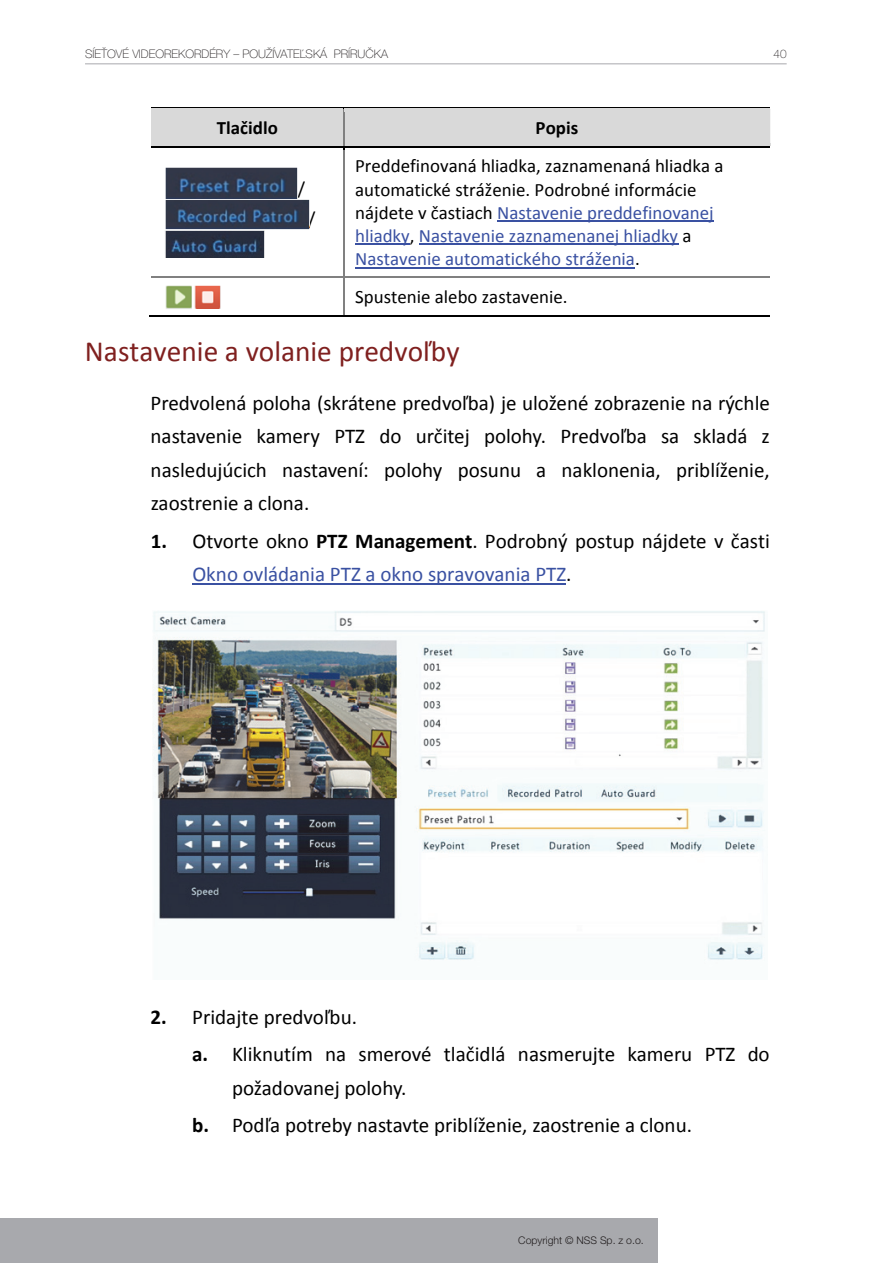
<style>
.page{position:relative;width:893px;height:1263px;background:#fff}
.page>*{position:absolute;margin:0;border:0;box-sizing:border-box;transform-origin:0 0}
.t1{font:29.4px "Calibri";color:#7f201f}
.t2{font:21px/33.5px "Calibri";color:#000}
.t3{font:18.9px/23.1px "Calibri";color:#000}
.t4{font:700 18.9px "Calibri";color:#000}
.t5{font:100 11.85px "Helvetica Neue LT Pro";color:#231f20}
.t6{font:300 10.5px "Helvetica Neue LT Pro";color:#231f20}
.s1{color:#3a51a2}
.s2{font-weight:700}
</style>
<div class="page">
<div style="left:0;top:1218px;width:658px;height:45px;background:#a8a9ad"></div>
<hr style="left:151px;top:108px;width:192px;height:1px;background:#000">
<hr style="left:343px;top:108px;width:427px;height:1px;background:#000">
<hr style="left:497px;top:221px;width:217px;height:1px;background:#3a51a2">
<hr style="left:355px;top:244px;width:55px;height:1px;background:#3a51a2">
<hr style="left:419px;top:244px;width:259px;height:1px;background:#3a51a2">
<hr style="left:355px;top:267px;width:280px;height:1px;background:#3a51a2">
<svg style="left:151px;top:109px;width:619px;height:41px;background:#d3d3d3"></svg>
<hr style="left:344px;top:146px;width:426px;height:1px;background:#000">
<hr style="left:343px;top:150px;width:1px;height:127px;background:#808080">
<hr style="left:151px;top:277px;width:192px;height:1px;background:#808080">
<hr style="left:344px;top:277px;width:426px;height:1px;background:#808080">
<hr style="left:149px;top:315px;width:194px;height:1px;background:#000">
<hr style="left:343px;top:281px;width:1px;height:34px;background:#808080">
<hr style="left:343px;top:315px;width:427px;height:1px;background:#000">
<hr style="left:192px;top:583px;width:374px;height:2px;background:#3a51a2">
<img style="left:165px;top:167px;width:132px;height:32px">
<img style="left:165px;top:200px;width:144px;height:29px">
<img style="left:165px;top:230px;width:100px;height:28px">
<img style="left:165px;top:285px;width:55px;height:24px">
<img style="left:153px;top:611px;width:612px;height:349px">
<hr style="left:85px;top:63px;width:702px;height:1px;background:#a8a9ad">
<p class="t5" style="left:85px;top:47px;width:305px">SÍEŤOVÉ VIDEOREKORDÉRY – POUŽÍVATEĽSKÁ PRÍRUČKA</p>
<p class="t5" style="left:774px;top:47px;width:15px">40</p>
<p class="t4" style="left:217px;top:116px;width:62px">Tlačidlo</p>
<p class="t4" style="left:536px;top:116px;width:44px">Popis</p>
<p class="t3" style="left:355px;top:155px;width:370px">Preddefinovaná hliadka, zaznamenaná hliadka a automatické stráženie. Podrobné informácie nájdete v častiach <span class="s1">Nastavenie preddefinovanej hliadky</span>, <span class="s1">Nastavenie zaznamenanej hliadky</span> a <span class="s1">Nastavenie automatického stráženia</span>.</p>
<p class="t3" style="left:355px;top:285px;width:214px">Spustenie alebo zastavenie.</p>
<p class="t1" style="left:85px;top:333px;width:376px">Nastavenie a volanie predvoľby</p>
<p class="t2" style="left:151px;top:386px;width:621px;text-align:justify">Predvolená poloha (skrátene predvoľba) je uložené zobrazenie na rýchle nastavenie kamery PTZ do určitej polohy. Predvoľba sa skladá z nasledujúcich nastavení: polohy posunu a naklonenia, priblíženie, zaostrenie a clona.</p>
<p class="t2" style="left:192px;top:524px;width:579px;text-indent:-42px"><span class="s2">1.</span> Otvorte okno <span class="s2">PTZ Management</span>. Podrobný postup nájdete v časti<br><span class="s1">Okno ovládania PTZ a okno spravovania PTZ</span>.</p>
<p class="t3" style="left:298px;top:178px;width:9px">/</p>
<p class="t3" style="left:308px;top:208px;width:9px">/</p>
<p class="t2" style="left:192px;top:998px;width:579px;line-height:37.3px;text-indent:-42px"><span class="s2">2.</span> Pridajte predvoľbu.<br><span class="s2">a.</span> Kliknutím na smerové tlačidlá nasmerujte kameru PTZ do</p>
<p class="t2" style="left:192px;top:1069px;width:501px;line-height:37.5px;text-indent:40px">požadovanej polohy.<br><span class="s2">b.</span> Podľa potreby nastavte priblíženie, zaostrenie a clonu.</p>
<p class="t6" style="left:518px;top:1234px;width:127px">Copyright © NSS Sp. z o.o.</p>
</div>
